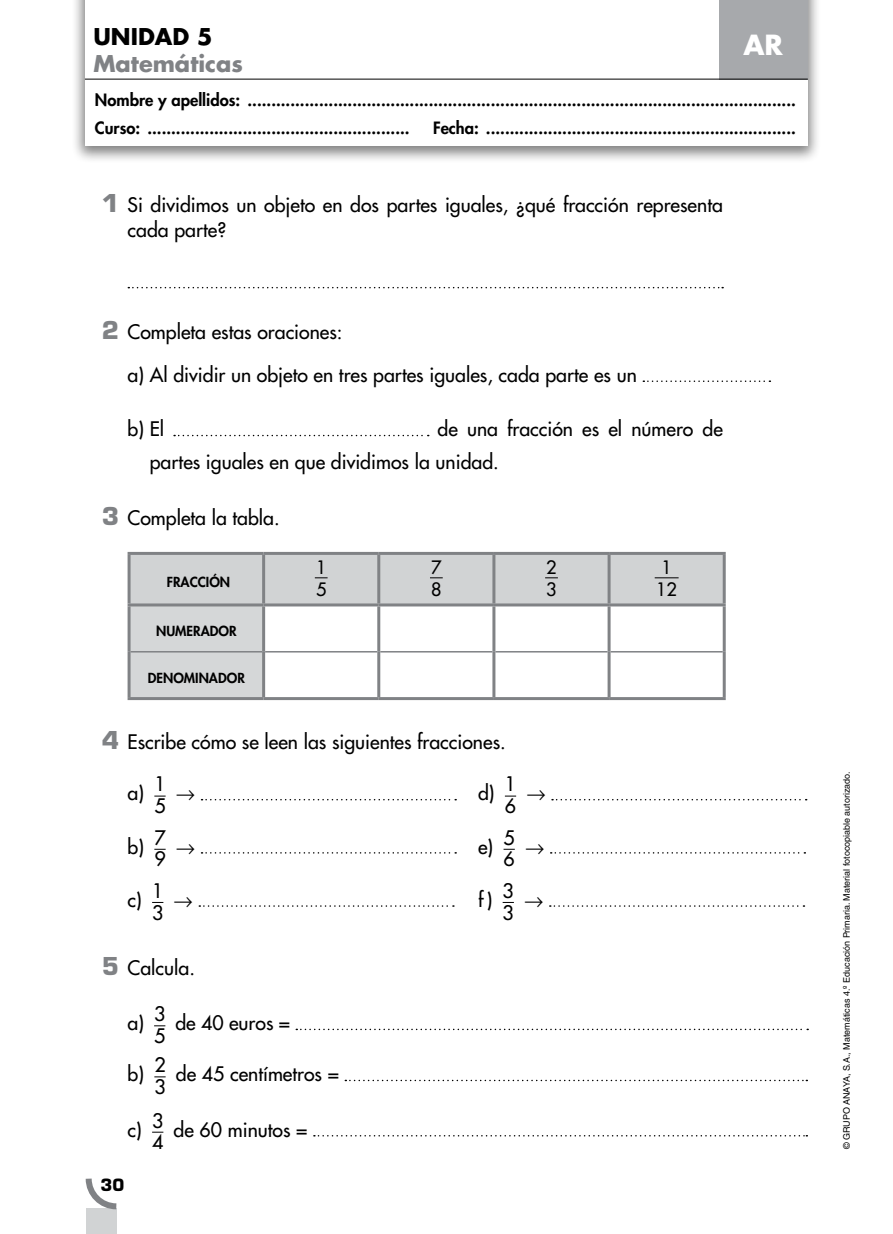
<style>
.page{position:relative;width:893px;height:1234px;background:#fff}
.page>*{position:absolute;margin:0;border:0;box-sizing:border-box;transform-origin:0 0}
.t1{font:700 27px "Futura Std";color:#fff}
.t2{font:700 22.5px "Futura Std";color:#808285}
.t3{font:700 22.5px "Futura Std";color:#000}
.t4{font:500 19.5px/25.5px "Futura Std";color:#000}
.t5{font:500 19.5px/21.8px "Futura Std";color:#000}
.t6{font:19.5px "Anaya Math 1";color:#000}
.t7{font:500 18px/21.8px "Futura Std";color:#000}
.t8{font:800 16.5px/28.5px "Futura Std";color:#000}
.t9{font:700 16.5px "Eurostile LT Std";color:#000}
.t10{font:800 13.5px "Futura Std";color:#000}
.t11{font:9px "Helvetica LT Std";color:#000}
.s1{font-family:"Eurostile LT Std";font-weight:700;font-size:24px;color:#808285}
</style>
<div class="page">
<div style="left:86px;top:1208px;width:31px;height:25px;background:#d1d3d4"></div>
<svg style="left:85px;top:1178px;width:32px;height:32px"></svg>
<div style="left:71px;top:0;width:751px;height:164px;background:#000;opacity:.5"></div>
<div style="left:85px;top:0;width:723px;height:145px;background:#fff"></div>
<div style="left:720px;top:0;width:88px;height:79px;background:#a7a9ac"></div>
<hr style="left:85px;top:79px;width:723px;height:1px;background:#000">
<svg style="left:128px;top:287px;width:595px;height:1px"></svg>
<svg style="left:643px;top:380px;width:127px;height:2px"></svg>
<svg style="left:174px;top:434px;width:255px;height:2px"></svg>
<hr style="left:723px;top:554px;width:3px;height:49px;background:#808285">
<hr style="left:128px;top:606px;width:3px;height:45px;background:#808285">
<hr style="left:723px;top:606px;width:3px;height:45px;background:#808285">
<hr style="left:128px;top:651px;width:3px;height:46px;background:#808285">
<hr style="left:723px;top:651px;width:3px;height:46px;background:#808285">
<hr style="left:128px;top:697px;width:136px;height:3px;background:#808285">
<hr style="left:264px;top:697px;width:115px;height:3px;background:#808285">
<hr style="left:379px;top:697px;width:115px;height:3px;background:#808285">
<hr style="left:494px;top:697px;width:115px;height:3px;background:#808285">
<hr style="left:609px;top:697px;width:117px;height:3px;background:#808285">
<hr style="left:264px;top:551px;width:115px;height:3px;background:#808285">
<hr style="left:379px;top:551px;width:115px;height:3px;background:#808285">
<hr style="left:494px;top:551px;width:115px;height:3px;background:#808285">
<hr style="left:609px;top:551px;width:117px;height:3px;background:#808285">
<hr style="left:128px;top:551px;width:136px;height:3px;background:#808285">
<hr style="left:128px;top:554px;width:3px;height:49px;background:#808285">
<hr style="left:128px;top:603px;width:136px;height:3px;background:#808285">
<hr style="left:609px;top:603px;width:117px;height:3px;background:#808285">
<svg style="left:129px;top:553px;width:595px;height:145px"></svg>
<svg style="left:154px;top:795px;width:12px;height:1px"></svg>
<svg style="left:202px;top:798px;width:254px;height:2px"></svg>
<svg style="left:552px;top:798px;width:255px;height:2px"></svg>
<svg style="left:154px;top:848px;width:12px;height:1px"></svg>
<svg style="left:202px;top:852px;width:254px;height:1px"></svg>
<svg style="left:551px;top:852px;width:254px;height:1px"></svg>
<svg style="left:199px;top:905px;width:255px;height:1px"></svg>
<svg style="left:550px;top:905px;width:254px;height:1px"></svg>
<svg style="left:296px;top:1028px;width:512px;height:1px"></svg>
<svg style="left:154px;top:1076px;width:12px;height:1px"></svg>
<svg style="left:345px;top:1079px;width:462px;height:1px"></svg>
<svg style="left:314px;top:1135px;width:493px;height:1px"></svg>
<p class="t3" style="left:93px;top:21px;width:121px">UNIDAD 5</p>
<p class="t2" style="left:93px;top:48px;width:151px">Matemáticas</p>
<p class="t8" style="left:95px;top:85px;width:702px">Nombre y apellidos: ...................................................................................................................<br>Curso: .......................................................</p>
<h1 class="t1" style="left:743px;top:26px;width:41px">AR</h1>
<p class="t8" style="left:433px;top:114px;width:364px">Fecha: .................................................................</p>
<p class="t4" style="left:128px;top:192px;width:597px;text-indent:-26px"><span class="s1">1</span> Si dividimos un objeto en dos partes iguales, ¿qué fracción representa cada parte?</p>
<p class="t4" style="left:128px;top:311px;width:511px;line-height:42.5px;text-indent:-26px"><span class="s1">2</span> Completa estas oraciones:<br>a) Al dividir un objeto en tres partes iguales, cada parte es un</p>
<p class="t4" style="left:128px;top:416px;width:38px">b) El</p>
<p class="t4" style="left:150px;top:412px;width:575px;line-height:33px;text-indent:288px">de una fracción es el número de partes iguales en que dividimos la unidad.</p>
<p class="t4" style="left:102px;top:504px;width:179px"><span class="s1">3</span> Completa la tabla.</p>
<p class="t10" style="left:167px;top:573px;width:65px">FRACCIÓN</p>
<p class="t10" style="left:156px;top:622px;width:82px">NUMERADOR</p>
<p class="t10" style="left:148px;top:669px;width:99px">DENOMINADOR</p>
<p class="t7" style="left:316px;top:556px;width:12px">1<br>5</p>
<p class="t7" style="left:431px;top:556px;width:12px">7<br>8</p>
<p class="t7" style="left:546px;top:556px;width:12px">2<br>3</p>
<p class="t7" style="left:656px;top:556px;width:22px">1<br>12</p>
<p class="t4" style="left:102px;top:729px;width:406px"><span class="s1">4</span> Escribe cómo se leen las siguientes fracciones.</p>
<p class="t4" style="left:128px;top:780px;width:18px">a)</p>
<p class="t5" style="left:154px;top:773px;width:13px">1<br>5</p>
<p class="t6" style="left:176px;top:780px;width:21px">8</p>
<p class="t4" style="left:478px;top:780px;width:18px">d)</p>
<p class="t5" style="left:505px;top:773px;width:13px">1<br>6</p>
<p class="t4" style="left:128px;top:833px;width:18px">b)</p>
<p class="t5" style="left:154px;top:826px;width:13px">7<br>9</p>
<p class="t4" style="left:128px;top:886px;width:16px">c)</p>
<p class="t5" style="left:152px;top:879px;width:13px">1<br>3</p>
<p class="t6" style="left:176px;top:833px;width:21px">8</p>
<p class="t4" style="left:478px;top:833px;width:17px">e)</p>
<p class="t5" style="left:504px;top:826px;width:13px">5<br>6</p>
<p class="t6" style="left:174px;top:886px;width:21px">8</p>
<p class="t4" style="left:478px;top:886px;width:16px">f )</p>
<p class="t5" style="left:503px;top:879px;width:13px">3<br>3</p>
<p class="t6" style="left:526px;top:780px;width:21px">8</p>
<p class="t6" style="left:525px;top:833px;width:21px">8</p>
<p class="t6" style="left:524px;top:886px;width:21px">8</p>
<p class="t4" style="left:102px;top:954px;width:95px"><span class="s1">5</span> Calcula.</p>
<p class="t4" style="left:128px;top:1010px;width:18px">a)</p>
<p class="t5" style="left:154px;top:1002px;width:13px">3<br>5</p>
<p class="t4" style="left:175px;top:1010px;width:116px">de 40 euros =</p>
<p class="t4" style="left:128px;top:1061px;width:18px">b)</p>
<p class="t5" style="left:154px;top:1053px;width:13px">2<br>3</p>
<p class="t4" style="left:176px;top:1061px;width:165px">de 45 centímetros =</p>
<p class="t4" style="left:128px;top:1116px;width:16px">c)</p>
<p class="t5" style="left:152px;top:1109px;width:13px">3<br>4</p>
<p class="t4" style="left:174px;top:1116px;width:135px">de 60 minutos =</p>
<p class="t9" style="left:101px;top:1174px;width:25px">30</p>
<p class="t11" style="left:842px;top:1148px;width:379px;rotate:-90deg">© GRUPO ANAYA, S.A., Matemáticas 4.º Educación Primaria. Material fotocopiable autorizado.</p>
</div>
